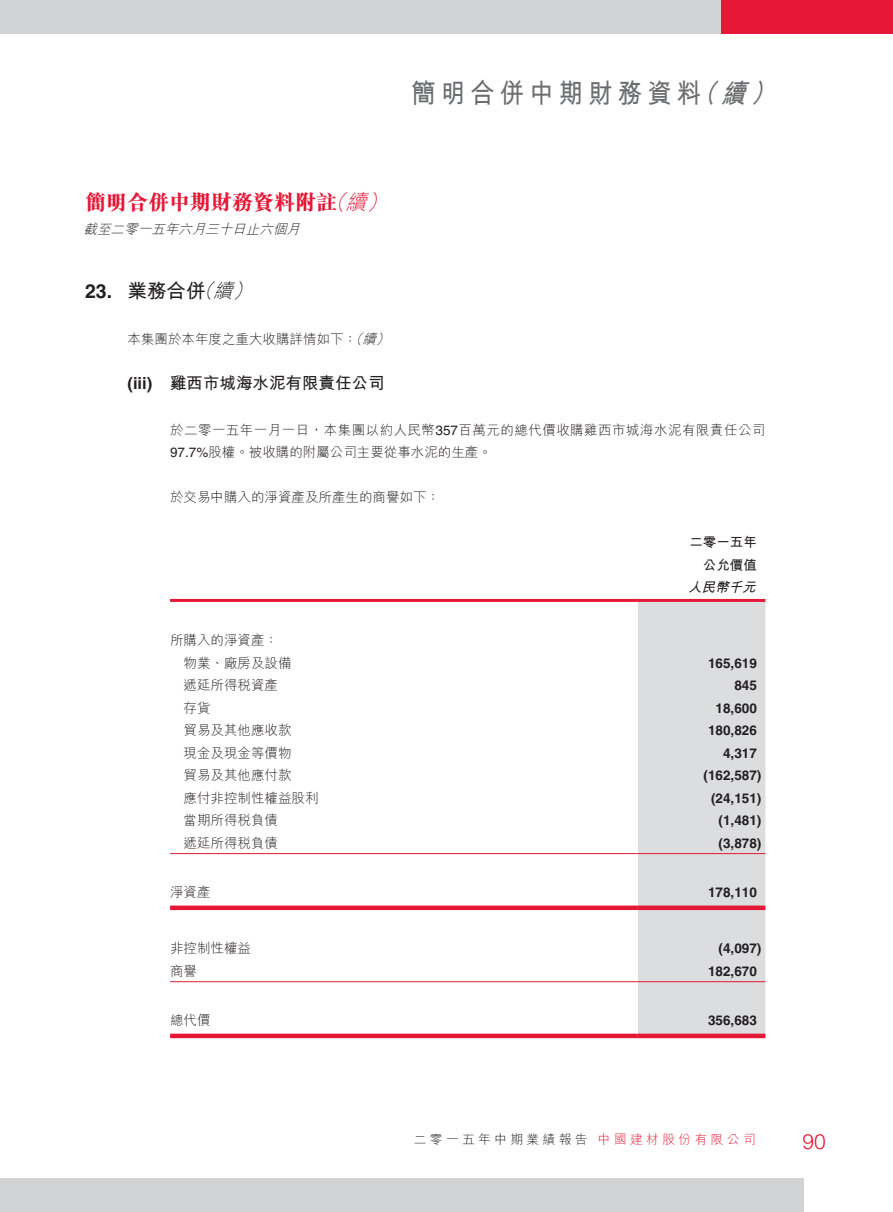
<style>
.page{position:relative;width:893px;height:1212px;background:#fff}
.page>*{position:absolute;margin:0;border:0;box-sizing:border-box;transform-origin:0 0}
.t1{font:700 27px "M Hei HK";letter-spacing:.215em;color:#6c6d70;scale:.9 1}
.t2{font:italic 700 27px "M Hei HK";color:#6c6d70;scale:.9 1}
.t3{font:800 21px "M Sung HK";color:#e51836}
.t4{font:300 21px "Helvetica LT Std";color:#e51836}
.t5{font:italic 300 21px "M Hei HK";color:#e51836}
.t6{font:700 19.5px "M Hei HK";color:#231f20}
.t7{font:700 19.5px "Helvetica LT Std";color:#231f20}
.t8{font:italic 300 19.5px "M Hei HK";color:#231f20}
.t9{font:700 16.5px "M Hei HK";color:#231f20}
.t10{font:700 16.5px "Helvetica LT Std";color:#231f20}
.t11{font:300 13.5px "M Hei HK";color:#231f20}
.t12{font:700 13.5px "Helvetica LT Std";color:#231f20}
.t13{font:300 13.5px/22.5px "M Hei HK";letter-spacing:.035em;color:#231f20}
.t14{font:italic 300 13.5px "M Hei HK";color:#231f20}
.t15{font:700 13.5px/22.5px "M Hei HK";color:#231f20;text-align:right}
.t16{font:italic 700 13.5px "M Hei HK";color:#231f20}
.t17{font:300 12.75px "M Hei HK";letter-spacing:.265em;color:#231f20}
.t18{font:300 12.75px "M Hei HK";letter-spacing:.265em;color:#e51836}
.s1{font-family:"M Hei HK";font-weight:300;font-style:italic}
.s2{font-weight:300;font-style:italic}
.s3{font-style:italic}
.s4{font-family:"Helvetica LT Std";font-weight:400}
</style>
<div class="page">
<div style="left:0;top:1178px;width:804px;height:34px;background:#d1d2d4"></div>
<div style="left:0;top:0;width:722px;height:34px;background:#d1d2d4"></div>
<div style="left:721px;top:0;width:172px;height:34px;background:#e51836"></div>
<div style="left:638px;top:602px;width:127px;height:432px;background:#dcdddf"></div>
<hr style="left:170px;top:599px;width:468px;height:3px;background:#e51836">
<hr style="left:638px;top:599px;width:127px;height:3px;background:#e51836">
<hr style="left:170px;top:853px;width:468px;height:1px;background:#e51836">
<hr style="left:638px;top:853px;width:127px;height:1px;background:#e51836">
<div style="left:170px;top:905px;width:468px;height:5px;background:#e51836"></div>
<div style="left:638px;top:905px;width:127px;height:5px;background:#e51836"></div>
<hr style="left:170px;top:981px;width:468px;height:1px;background:#e51836">
<hr style="left:638px;top:981px;width:127px;height:1px;background:#e51836">
<hr style="left:170px;top:1034px;width:468px;height:4px;background:#e51836">
<hr style="left:638px;top:1034px;width:127px;height:4px;background:#e51836">
<h1 class="t1" style="left:411px;top:73px;width:324px">簡明合併中期財務資料</h1>
<h1 class="t2" style="left:691px;top:73px;width:39px">（</h1>
<h1 class="t2" style="left:750px;top:73px;width:39px">(</h1>
<h1 class="t2" style="left:721px;top:73px;width:39px">續</h1>
<h2 class="t3" style="left:85px;top:192px;width:288px">簡明合併中期財務資料附註<span class="s1">續</span></h2>
<h2 class="t5" style="left:324px;top:192px;width:28px">（</h2>
<h2 class="t5" style="left:366px;top:192px;width:28px">(</h2>
<p class="t14" style="left:84px;top:222px;width:221px">截至二零一五年六月三十日止六個月</p>
<h3 class="t7" style="left:85px;top:279px;width:29px">23.</h3>
<h3 class="t6" style="left:128px;top:277px;width:112px">業務合併<span class="s2">續</span></h3>
<h3 class="t8" style="left:194px;top:281px;width:26px">（</h3>
<h3 class="t8" style="left:233px;top:281px;width:26px">(</h3>
<p class="t14" style="left:362px;top:332px;width:19px">續</p>
<p class="t11" style="left:128px;top:332px;width:240px">本集團於本年度之重大收購詳情如下<span class="s3">（</span>：</p>
<p class="t9" style="left:170px;top:371px;width:216px">雞西市城海水泥有限責任公司</p>
<p class="t14" style="left:376px;top:332px;width:19px">(</p>
<p class="t10" style="left:128px;top:373px;width:26px">(iii)</p>
<p class="t13" style="left:170px;top:418px;width:597px">於二零一五年一月一日，本集團以約人民幣<span class="s4">357</span>百萬元的總代價收購雞西市城海水泥有限責任公司<br><span class="s4">97.7%</span>股權。被收購的附屬公司主要從事水泥的生產。</p>
<p class="t11" style="left:170px;top:490px;width:271px">於交易中購入的淨資產及所產生的商譽如下：</p>
<p class="t15" style="left:689px;top:530px;width:69px">二零一五年公允價值</p>
<p class="t16" style="left:688px;top:577px;width:74px">人民幣千元</p>
<p class="t11" style="left:170px;top:633px;width:109px">所購入的淨資產：</p>
<p class="t11" style="left:184px;top:656px;width:109px">物業、廠房及設備</p>
<p class="t12" style="left:708px;top:655px;width:50px">165,619</p>
<p class="t11" style="left:184px;top:678px;width:96px">遞延所得稅資產</p>
<p class="t12" style="left:734px;top:677px;width:24px">845</p>
<p class="t11" style="left:184px;top:701px;width:28px">存貨</p>
<p class="t12" style="left:716px;top:700px;width:43px">18,600</p>
<p class="t11" style="left:184px;top:723px;width:109px">貿易及其他應收款</p>
<p class="t12" style="left:708px;top:722px;width:50px">180,826</p>
<p class="t11" style="left:184px;top:746px;width:109px">現金及現金等價物</p>
<p class="t12" style="left:723px;top:745px;width:35px">4,317</p>
<p class="t11" style="left:184px;top:768px;width:109px">貿易及其他應付款</p>
<p class="t12" style="left:704px;top:767px;width:59px">)162,587(</p>
<p class="t11" style="left:184px;top:791px;width:136px">應付非控制性權益股利</p>
<p class="t12" style="left:711px;top:790px;width:52px">)24,151(</p>
<p class="t11" style="left:184px;top:813px;width:96px">當期所得稅負債</p>
<p class="t12" style="left:719px;top:812px;width:44px">)1,481(</p>
<p class="t11" style="left:184px;top:836px;width:96px">遞延所得稅負債</p>
<p class="t12" style="left:719px;top:835px;width:44px">)3,878(</p>
<p class="t11" style="left:170px;top:885px;width:42px">淨資產</p>
<p class="t12" style="left:708px;top:884px;width:50px">178,110</p>
<p class="t11" style="left:170px;top:941px;width:82px">非控制性權益</p>
<p class="t12" style="left:719px;top:940px;width:44px">)4,097(</p>
<p class="t11" style="left:170px;top:964px;width:28px">商譽</p>
<p class="t12" style="left:708px;top:963px;width:50px">182,670</p>
<p class="t11" style="left:170px;top:1013px;width:42px">總代價</p>
<p class="t12" style="left:708px;top:1012px;width:50px">356,683</p>
<p class="t17" style="left:414px;top:1133px;width:175px">二零一五年中期業績報告</p>
<p class="t18" style="left:598px;top:1133px;width:159px">中國建材股份有限公司</p>
<h2 class="t4" style="left:802px;top:1129px;width:25px">90</h2>
</div>
